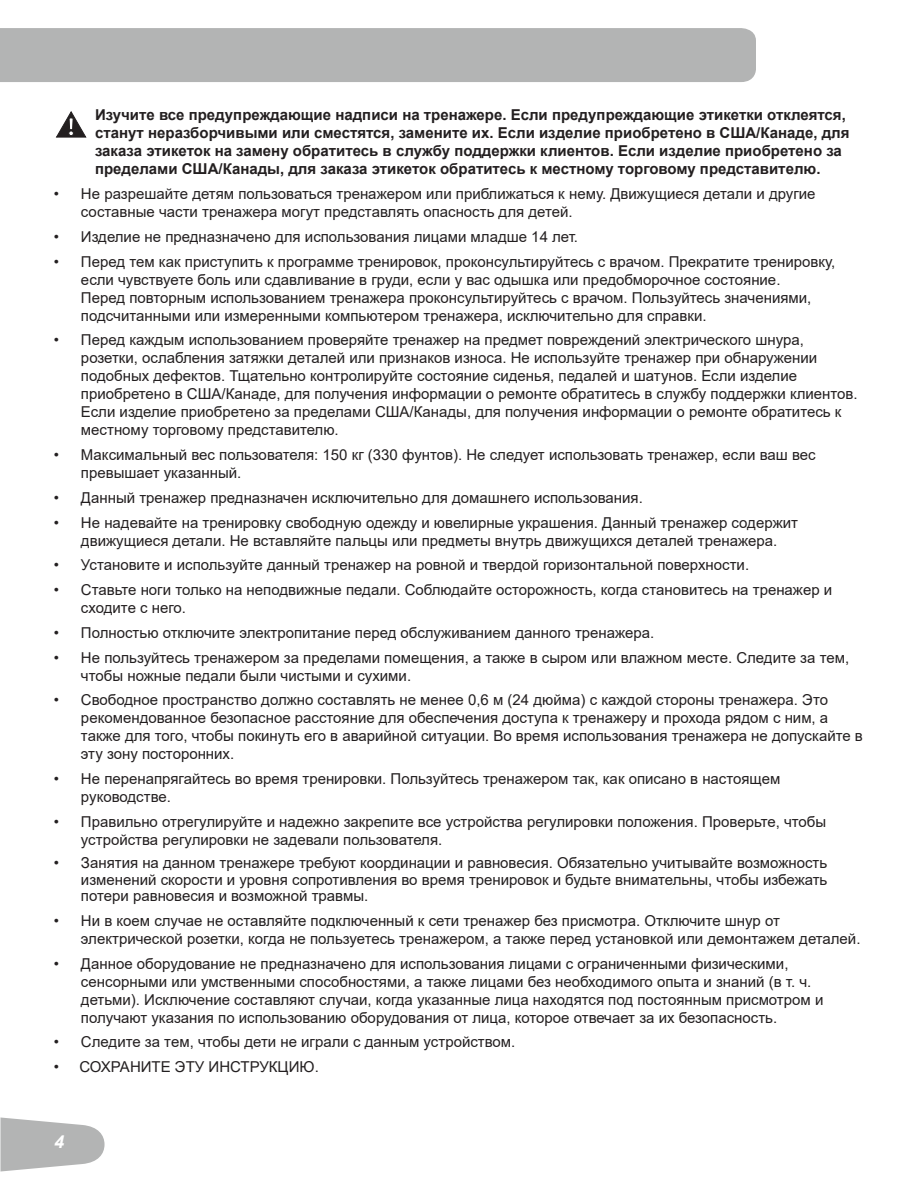
<style>
.page{position:relative;width:918px;height:1188px;background:#fff}
.page>*{position:absolute;margin:0;border:0;box-sizing:border-box;transform-origin:0 0}
.t1{font:italic 700 18px "Arial";color:#fff}
.t2{font:15px/18px "Arial";color:#231f20}
.t3{font:700 15px/18px "Arial";color:#231f20}
</style>
<div class="page">
<div style="left:0;top:28px;width:756px;height:54px;background:#b3b4b4"></div>
<svg style="left:0;top:1118px;width:105px;height:54px"></svg>
<svg style="left:56px;top:111px;width:30px;height:27px"></svg>
<p class="t3" style="left:95px;top:106px;width:756px">Изучите все предупреждающие надписи на тренажере. Если предупреждающие этикетки отклеятся, станут неразборчивыми или сместятся, замените их. Если изделие приобретено в США/Канаде, для заказа этикеток на замену обратитесь в службу поддержки клиентов. Если изделие приобретено за пределами США/Канады, для заказа этикеток обратитесь к местному торговому представителю.</p>
<p class="t2" style="left:81px;top:185px;width:736px;text-indent:-27px">• Не разрешайте детям пользоваться тренажером или приближаться к нему. Движущиеся детали и другие составные части тренажера могут представлять опасность для детей.</p>
<p class="t2" style="left:54px;top:227px;width:526px">• Изделие не предназначено для использования лицами младше 14 лет.</p>
<p class="t2" style="left:81px;top:252px;width:756px;text-indent:-27px">• Перед тем как приступить к программе тренировок, проконсультируйтесь с врачом. Прекратите тренировку, если чувствуете боль или сдавливание в груди, если у вас одышка или предобморочное состояние.<br>Перед повторным использованием тренажера проконсультируйтесь с врачом. Пользуйтесь значениями, подсчитанными или измеренными компьютером тренажера, исключительно для справки.</p>
<p class="t2" style="left:81px;top:331px;width:778px;text-indent:-27px">• Перед каждым использованием проверяйте тренажер на предмет повреждений электрического шнура, розетки, ослабления затяжки деталей или признаков износа. Не используйте тренажер при обнаружении подобных дефектов. Тщательно контролируйте состояние сиденья, педалей и шатунов. Если изделие приобретено в США/Канаде, для получения информации о ремонте обратитесь в службу поддержки клиентов.<br>Если изделие приобретено за пределами США/Канады, для получения информации о ремонте обратитесь к местному торговому представителю.</p>
<p class="t2" style="left:81px;top:446px;width:736px;text-indent:-27px">• Максимальный вес пользователя: 150 кг (330 фунтов). Не следует использовать тренажер, если ваш вес превышает указанный.</p>
<p class="t2" style="left:54px;top:488px;width:590px">• Данный тренажер предназначен исключительно для домашнего использования.</p>
<p class="t2" style="left:54px;top:513px;width:746px;text-align:center">• Не надевайте на тренировку свободную одежду и ювелирные украшения. Данный тренажер содержит движущиеся детали. Не вставляйте пальцы или предметы внутрь движущихся деталей тренажера.</p>
<p class="t2" style="left:54px;top:556px;width:697px">• Установите и используйте данный тренажер на ровной и твердой горизонтальной поверхности.</p>
<p class="t2" style="left:81px;top:581px;width:753px;text-indent:-27px">• Ставьте ноги только на неподвижные педали. Соблюдайте осторожность, когда становитесь на тренажер и сходите с него.</p>
<p class="t2" style="left:54px;top:623px;width:602px">• Полностью отключите электропитание перед обслуживанием данного тренажера.</p>
<p class="t2" style="left:81px;top:648px;width:770px;text-indent:-27px">• Не пользуйтесь тренажером за пределами помещения, а также в сыром или влажном месте. Следите за тем, чтобы ножные педали были чистыми и сухими.</p>
<p class="t2" style="left:81px;top:691px;width:783px;text-indent:-27px">• Свободное пространство должно составлять не менее 0,6 м (24 дюйма) с каждой стороны тренажера. Это рекомендованное безопасное расстояние для обеспечения доступа к тренажеру и прохода рядом с ним, а также для того, чтобы покинуть его в аварийной ситуации. Во время использования тренажера не допускайте в эту зону посторонних.</p>
<p class="t2" style="left:81px;top:770px;width:701px;text-indent:-27px">• Не перенапрягайтесь во время тренировки. Пользуйтесь тренажером так, как описано в настоящем руководстве.</p>
<p class="t2" style="left:81px;top:812px;width:747px;text-indent:-27px">• Правильно отрегулируйте и надежно закрепите все устройства регулировки положения. Проверьте, чтобы устройства регулировки не задевали пользователя.</p>
<p class="t2" style="left:81px;top:854px;width:748px;line-height:16.5px;text-align:justify;text-indent:-27px">• Занятия на данном тренажере требуют координации и равновесия. Обязательно учитывайте возможность изменений скорости и уровня сопротивления во время тренировок и будьте внимательны, чтобы избежать потери равновесия и возможной травмы.</p>
<p class="t2" style="left:81px;top:911px;width:781px;text-indent:-27px">• Ни в коем случае не оставляйте подключенный к сети тренажер без присмотра. Отключите шнур от электрической розетки, когда не пользуетесь тренажером, а также перед установкой или демонтажем деталей.</p>
<p class="t2" style="left:81px;top:954px;width:744px;text-indent:-27px">• Данное оборудование не предназначено для использования лицами с ограниченными физическими, сенсорными или умственными способностями, а также лицами без необходимого опыта и знаний (в т. ч. детьми). Исключение составляют случаи, когда указанные лица находятся под постоянным присмотром и получают указания по использованию оборудования от лица, которое отвечает за их безопасность.</p>
<p class="t2" style="left:54px;top:1033px;width:463px">• Следите за тем, чтобы дети не играли с данным устройством.</p>
<p class="t2" style="left:54px;top:1058px;width:266px">• СОХРАНИТЕ ЭТУ ИНСТРУКЦИЮ.</p>
<p class="t1" style="left:54px;top:1130px;width:12px">4</p>
</div>
